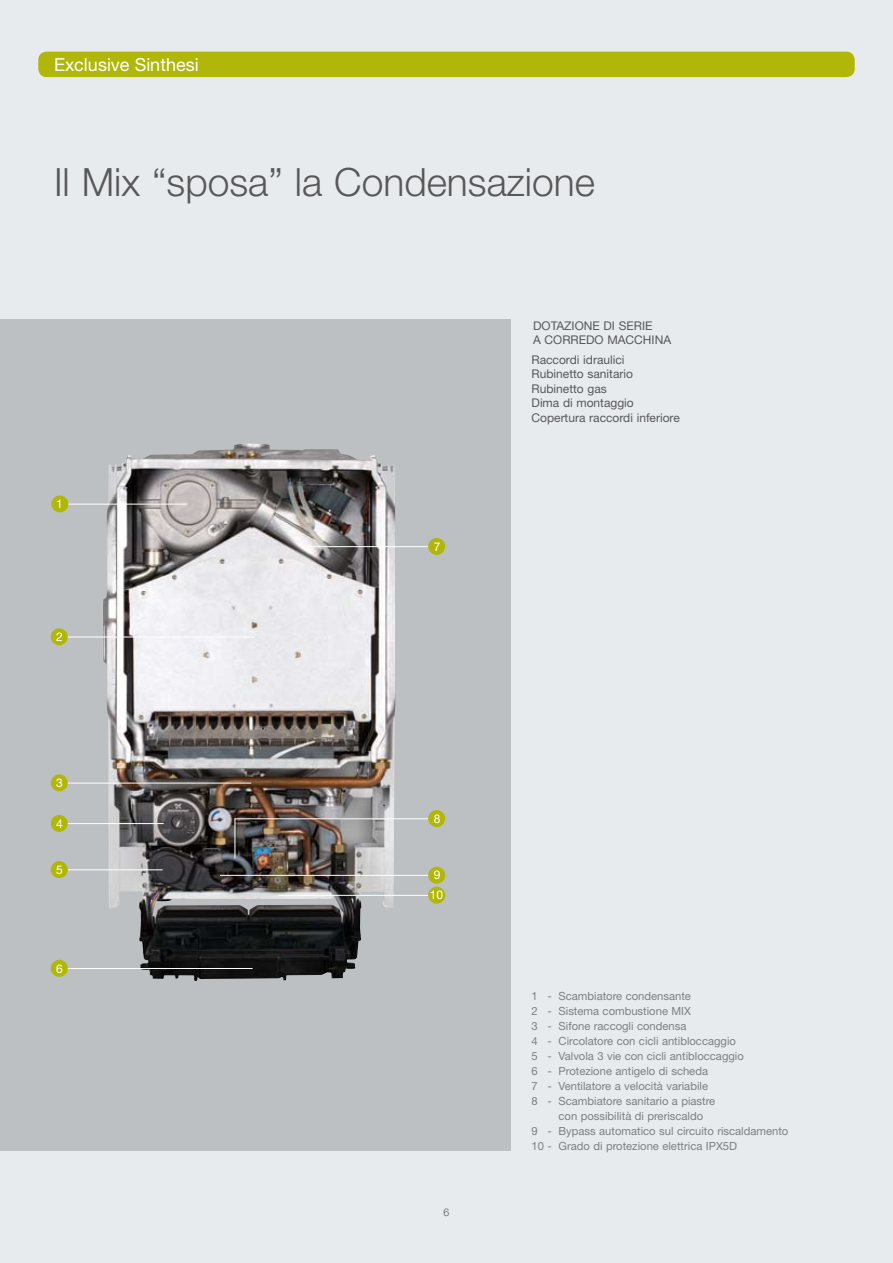
<style>
.page{position:relative;width:893px;height:1263px;background:#e8ebed}
.page>*{position:absolute;margin:0;border:0;box-sizing:border-box;transform-origin:0 0}
.t1{font:300 39px "Helvetica Neue";color:#58585a}
.t2{font:18px "Helvetica Neue";color:#fff}
.t3{font:12px/14.4px "Helvetica Neue";color:#58585a}
.t4{font:12px/20px "Helvetica Neue";color:#fff;text-align:center}
.t5{font:11.25px "Helvetica Neue";color:#7e7f81}
.t6{font:300 10.5px "Helvetica Neue";color:#58585a}
</style>
<div class="page">
<div style="left:0;top:319px;width:510px;height:831px;background:#bcc0c3"></div>
<img style="left:103px;top:443px;width:292px;height:538px">
<div style="left:38px;top:52px;width:817px;height:25px;background:#b0b708;border-radius:9px"></div>
<hr style="left:311px;top:546px;width:120px;height:1px;background:#fff">
<div style="left:428px;top:538px;width:17px;height:17px;background:#b0b708;border-radius:50%"></div>
<img style="left:234px;top:818px;width:198px;height:41px">
<div style="left:428px;top:810px;width:17px;height:17px;background:#b0b708;border-radius:50%"></div>
<hr style="left:220px;top:875px;width:211px;height:1px;background:#fff">
<div style="left:428px;top:867px;width:17px;height:17px;background:#b0b708;border-radius:50%"></div>
<hr style="left:278px;top:895px;width:153px;height:1px;background:#fff">
<div style="left:428px;top:887px;width:17px;height:17px;background:#b0b708;border-radius:50%"></div>
<hr style="left:67px;top:504px;width:120px;height:1px;background:#fff">
<div style="left:51px;top:495px;width:17px;height:17px;background:#b0b708;border-radius:50%"></div>
<hr style="left:66px;top:637px;width:189px;height:1px;background:#fff">
<div style="left:51px;top:628px;width:17px;height:17px;background:#b0b708;border-radius:50%"></div>
<hr style="left:66px;top:783px;width:185px;height:1px;background:#fff">
<div style="left:51px;top:774px;width:17px;height:17px;background:#b0b708;border-radius:50%"></div>
<hr style="left:66px;top:823px;width:98px;height:1px;background:#fff">
<div style="left:51px;top:815px;width:17px;height:17px;background:#b0b708;border-radius:50%"></div>
<hr style="left:66px;top:869px;width:97px;height:1px;background:#fff">
<div style="left:51px;top:861px;width:17px;height:17px;background:#b0b708;border-radius:50%"></div>
<hr style="left:66px;top:968px;width:187px;height:1px;background:#fff">
<div style="left:51px;top:960px;width:17px;height:17px;background:#b0b708;border-radius:50%"></div>
<h2 class="t2" style="left:54px;top:53px;width:146px">Exclusive Sinthesi</h2>
<h1 class="t1" style="left:54px;top:158px;width:543px">Il Mix “sposa” la Condensazione</h1>
<p class="t3" style="left:533px;top:318px;width:140px">DOTAZIONE DI SERIE<br>A CORREDO MACCHINA</p>
<p class="t4" style="left:56px;top:494px;width:8px">1</p>
<p class="t4" style="left:56px;top:627px;width:8px">2</p>
<p class="t4" style="left:56px;top:773px;width:8px">3</p>
<p class="t4" style="left:56px;top:813px;width:8px">4</p>
<p class="t4" style="left:56px;top:859px;width:8px">5</p>
<p class="t4" style="left:56px;top:958px;width:8px">6</p>
<p class="t4" style="left:434px;top:536px;width:8px">7</p>
<p class="t3" style="left:532px;top:352px;width:150px">Raccordi idraulici<br>Rubinetto sanitario<br>Rubinetto gas<br>Dima di montaggio<br>Copertura raccordi inferiore</p>
<p class="t4" style="left:434px;top:808px;width:8px">8</p>
<p class="t4" style="left:430px;top:865px;width:15px">9<br>10</p>
<p class="t6" style="left:444px;top:1206px;width:7px">6</p>
<p class="t5" style="left:531px;top:989px;width:161px">1 - Scambiatore condensante</p>
<p class="t5" style="left:531px;top:1004px;width:161px">2 - Sistema combustione MIX</p>
<p class="t5" style="left:531px;top:1019px;width:156px">3 - Sifone raccogli condensa</p>
<p class="t5" style="left:531px;top:1034px;width:206px">4 - Circolatore con cicli antibloccaggio</p>
<p class="t5" style="left:531px;top:1049px;width:214px">5 - Valvola 3 vie con cicli antibloccaggio</p>
<p class="t5" style="left:531px;top:1064px;width:178px">6 - Protezione antigelo di scheda</p>
<p class="t5" style="left:531px;top:1079px;width:178px">7 - Ventilatore a velocità variabile</p>
<p class="t5" style="left:531px;top:1094px;width:185px">8 - Scambiatore sanitario a piastre</p>
<p class="t5" style="left:558px;top:1109px;width:146px">con possibilità di preriscaldo</p>
<p class="t5" style="left:531px;top:1124px;width:258px">9 - Bypass automatico sul circuito riscaldamento</p>
<p class="t5" style="left:531px;top:1139px;width:207px">10 - Grado di protezione elettrica IPX5D</p>
</div>
